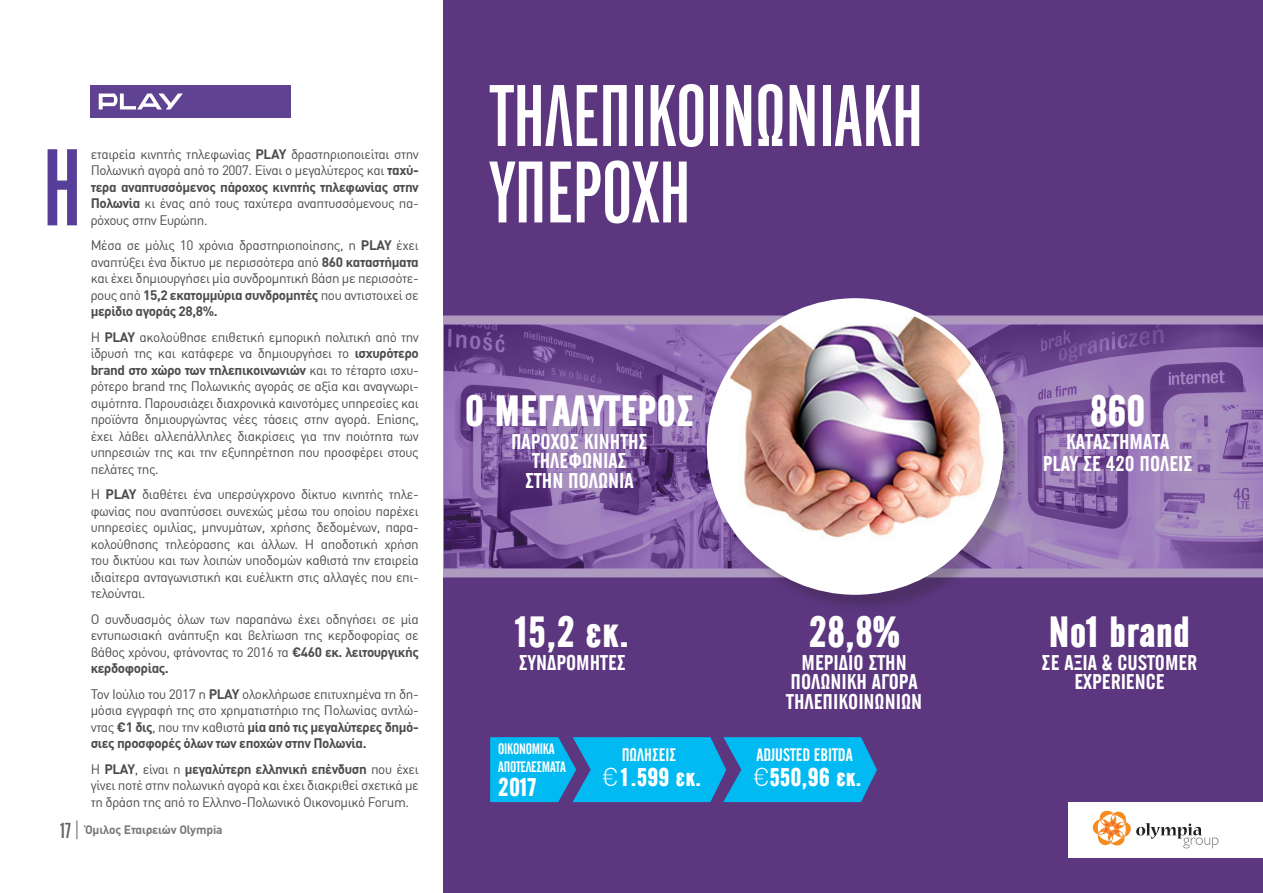
<style>
.page{position:relative;width:1263px;height:893px;background:#fff}
.page>*{position:absolute;margin:0;border:0;box-sizing:border-box;transform-origin:0 0}
.t1{font:90px "CF Blast Gothic Maxi";color:#573e99}
.t2{font:72px/76.5px "CF Blast Gothic Maxi";color:#fff}
.t3{font:700 43.5px "CF Blast Gothic Medi";color:#fff}
.t4{font:700 25.5px "CF Blast Gothic Medi";color:#fff}
.t5{font:24px/19.5px "CF Blast Gothic Mini";color:#fff;text-align:center}
.t6{font:18px "CF Blast Gothic Medi";color:#fff}
.t7{font:18px "CF Blast Gothic Maxi";color:#636366}
.t8{font:15px/18px "CF Blast Gothic Medi";letter-spacing:-.02em;color:#fff}
.t9{font:13.5px/16.5px "DIN Greek";letter-spacing:-.03em;color:#4b4c4d;text-align:justify}
.t10{font:700 12px "DIN Greek";letter-spacing:-.01em;color:#76787b}
.s1{font-weight:700}
.s2{font-family:"DIN Greek";font-weight:300}
</style>
<div class="page">
<div style="left:444px;top:315px;width:819px;height:578px;background:#5c367f"></div>
<div style="left:1068px;top:802px;width:195px;height:55px;background:#fff"></div>
<svg style="left:77px;top:820px;width:1px;height:19px"></svg>
<div style="left:91px;top:86px;width:200px;height:32px;background:#604293"></div>
<svg style="left:99px;top:94px;width:84px;height:15px"></svg>
<div style="left:444px;top:0;width:819px;height:334px;background:#5c367f"></div>
<svg style="left:443px;top:314px;width:820px;height:265px"></svg>
<svg style="left:490px;top:737px;width:387px;height:65px;background:#08ade6"></svg>
<div style="left:709px;top:300px;width:313px;height:313px;background:#231f20;opacity:.25"></div>
<div style="left:710px;top:301px;width:291px;height:291px;background:#fff;border-radius:50%"></div>
<img style="left:710px;top:301px;width:291px;height:239px">
<svg style="left:1093px;top:811px;width:125px;height:37px"></svg>
<h1 class="t1" style="left:43px;top:137px;width:41px">H</h1>
<p class="t9" style="left:91px;top:146px;width:330px">εταιρεία κινητής τηλεφωνίας <span class="s1">PLAY</span> δραστηριοποιείται στην Πολωνική αγορά από το 2007. Είναι ο μεγαλύτερος και <span class="s1">ταχύ&shy;τερα αναπτυσσόμενος πάροχος κινητής τηλεφωνίας στην Πολωνία</span> κι ένας από τους ταχύτερα αναπτυσσόμενους πα&shy;ρόχους στην Ευρώπη.</p>
<p class="t9" style="left:91px;top:237px;width:330px">Μέσα σε μόλις 10 χρόνια δραστηριοποίησης, η <span class="s1">PLAY</span> έχει αναπτύξει ένα δίκτυο με περισσότερα από <span class="s1">860 καταστήματα </span>και έχει δημιουργήσει μία συνδρομητική βάση με περισσότε&shy;ρους από <span class="s1">15,2 εκατομμύρια συνδρομητές</span> που αντιστοιχεί σε <span class="s1">μερίδιο αγοράς 28,8%.</span></p>
<p class="t9" style="left:91px;top:329px;width:330px">Η <span class="s1">PLAY</span> ακολούθησε επιθετική εμπορική πολιτική από την ίδρυσή της και κατάφερε να δημιουργήσει το <span class="s1">ισχυρότερο brand στο χώρο των τηλεπικοινωνιών</span> και το τέταρτο ισχυ&shy;ρότερο brand της Πολωνικής αγοράς σε αξία και αναγνωρι&shy;σιμότητα. Παρουσιάζει διαχρονικά καινοτόμες υπηρεσίες και προϊόντα δημιουργώντας νέες τάσεις στην αγορά. Επίσης, έχει λάβει αλλεπάλληλες διακρίσεις για την ποιότητα των υπηρεσιών της και την εξυπηρέτηση που προσφέρει στους πελάτες της.</p>
<p class="t9" style="left:91px;top:486px;width:330px">Η <span class="s1">PLAY</span> διαθέτει ένα υπερσύγχρονο δίκτυο κινητής τηλε&shy;φωνίας που αναπτύσσει συνεχώς μέσω του οποίου παρέχει υπηρεσίες ομιλίας, μηνυμάτων, χρήσης δεδομένων, παρα&shy;κολούθησης τηλεόρασης και άλλων. Η αποδοτική χρήση του δικτύου και των λοιπών υποδομών καθιστά την εταιρεία ιδιαίτερα ανταγωνιστική και ευέλικτη στις αλλαγές που επι&shy;τελούνται.</p>
<p class="t9" style="left:91px;top:611px;width:330px">Ο συνδυασμός όλων των παραπάνω έχει οδηγήσει σε μία εντυπωσιακή ανάπτυξη και βελτίωση της κερδοφορίας σε βάθος χρόνου, φτάνοντας το 2016 τα <span class="s1">€460 εκ. λειτουργικής κερδοφορίας.</span></p>
<p class="t9" style="left:91px;top:686px;width:330px">Τον Ιούλιο του 2017 η <span class="s1">PLAY</span> ολοκλήρωσε επιτυχημένα τη δη&shy;μόσια εγγραφή της στο χρηματιστήριο της Πολωνίας αντλώ&shy;ντας <span class="s1">€1 δις</span>, που την καθιστά <span class="s1">μία από τις μεγαλύτερες δημό&shy;σιες προσφορές όλων των εποχών στην Πολωνία.</span></p>
<p class="t9" style="left:91px;top:761px;width:330px">H <span class="s1">PLAY</span>, είναι η <span class="s1">μεγαλύτερη ελληνική επένδυση</span> που έχει γίνει ποτέ στην πολωνική αγορά και έχει διακριθεί σχετικά με τη δράση της από το Ελληνο-Πολωνικό Οικονομικό Forum.</p>
<h3 class="t7" style="left:60px;top:820px;width:12px">17</h3>
<p class="t10" style="left:85px;top:823px;width:139px">Όμιλος Εταιρειών Olympia</p>
<h2 class="t2" style="left:490px;top:81px;width:427px">Τηλεπικοινωνιακή υπεροχή</h2>
<h3 class="t3" style="left:465px;top:388px;width:231px">Ο Μεγαλύτερος</h3>
<h3 class="t5" style="left:511px;top:432px;width:127px">ΠΆΡΟΧΟΣ ΚΙΝΗΤΉΣ<br>ΤΗΛΕΦΩΝΊΑΣ<br>ΣΤΗΝ ΠΟΛΩΝΊΑ</h3>
<h3 class="t3" style="left:515px;top:609px;width:115px">15,2 εκ.</h3>
<h3 class="t5" style="left:519px;top:653px;width:99px">ΣΥΝΔΡΟΜΗΤΈΣ</h3>
<p class="t8" style="left:498px;top:740px;width:69px">ΟΙΚΟΝΟΜΙΚΑ<br>ΑΠΟΤΕΛΕΣΜΑΤΑ</p>
<h3 class="t4" style="left:498px;top:774px;width:40px">2017</h3>
<h3 class="t6" style="left:622px;top:745px;width:56px">ΠΩΛΗΣΕΙΣ</h3>
<h3 class="t4" style="left:602px;top:764px;width:101px"><span class="s2">€</span>1.599 εκ.</h3>
<h3 class="t3" style="left:809px;top:609px;width:92px">28,8%</h3>
<h3 class="t5" style="left:786px;top:653px;width:137px">ΜΕΡΊΔΙΟ ΣΤΗΝ<br>ΠΟΛΩΝΙΚΉ ΑΓΟΡΆ<br>ΤΗΛΕΠΙΚΟΙΝΩΝΙΏΝ</h3>
<h3 class="t6" style="left:756px;top:745px;width:98px">ADJUSTED EBITDA</h3>
<h3 class="t4" style="left:753px;top:764px;width:110px"><span class="s2">€</span>550,96 εκ.</h3>
<h3 class="t3" style="left:1090px;top:388px;width:57px">860</h3>
<h3 class="t5" style="left:1043px;top:430px;width:128px;line-height:22.5px;text-align:left;text-indent:23px">ΚΑΤΑΣΤΉΜΑΤΑ<br>PLAY ΣΕ 420 ΠΟΛΕΙΣ</h3>
<h3 class="t3" style="left:1048px;top:609px;width:143px">Νο1 brand</h3>
<h3 class="t5" style="left:1041px;top:653px;width:157px">ΣΕ ΑΞΊΑ &amp; CUSTOMER<br>EXPERIENCE</h3>
</div>
